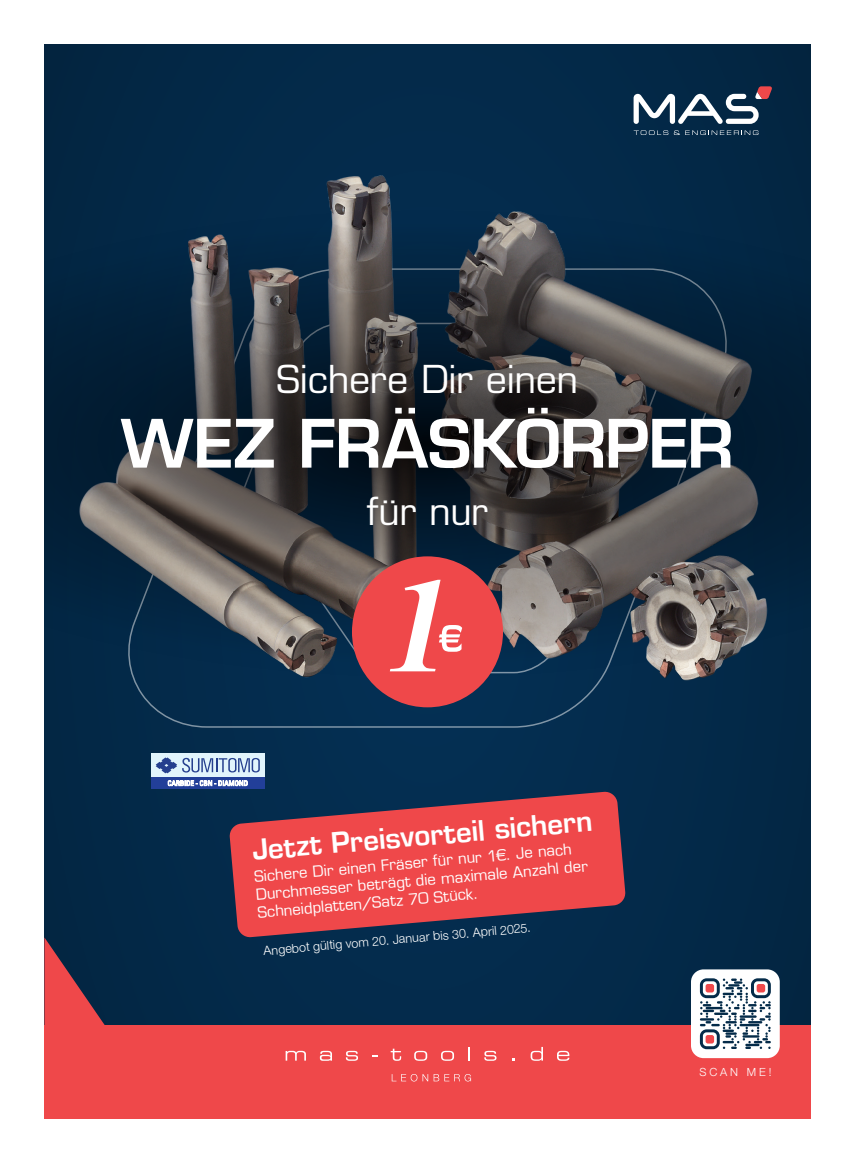
<style>
.page{position:relative;width:855px;height:1163px;background:#fff}
.page>*{position:absolute;margin:0;border:0;box-sizing:border-box;transform-origin:0 0}
.t1{font:600 65px "Eurostile";letter-spacing:-.02em;color:#fff}
.t2{font:37.5px "Eurostile";letter-spacing:-.01em;color:#fff}
.t3{font:600 27.5px "Eurostile";color:#fff}
.t4{font:15px/18px "Eurostile";color:#fff}
.t5{font:300 12.5px "Helvetica Neue LT Pro";color:#fff}
.t6{font:300 11.25px "Helvetica Neue LT Pro";letter-spacing:.255em;color:#fff}
</style>
<div class="page">
<div style="left:44px;top:44px;width:766px;height:1071px;background:#042a49"></div>
<div style="left:44px;top:1025px;width:766px;height:93px;background:#ef484a"></div>
<svg style="left:44px;top:937px;width:61px;height:88px"></svg>
<svg style="left:633px;top:130px;width:125px;height:5px"></svg>
<svg style="left:633px;top:86px;width:138px;height:38px"></svg>
<svg style="left:391px;top:1074px;width:80px;height:7px"></svg>
<svg style="left:285px;top:1050px;width:21px;height:10px"></svg>
<svg style="left:320px;top:1050px;width:12px;height:10px"></svg>
<svg style="left:346px;top:1050px;width:12px;height:10px"></svg>
<svg style="left:390px;top:1048px;width:11px;height:12px"></svg>
<svg style="left:414px;top:1050px;width:13px;height:10px"></svg>
<svg style="left:441px;top:1050px;width:13px;height:10px"></svg>
<svg style="left:468px;top:1047px;width:2px;height:13px"></svg>
<svg style="left:484px;top:1050px;width:12px;height:10px"></svg>
<svg style="left:530px;top:1047px;width:12px;height:13px"></svg>
<svg style="left:557px;top:1050px;width:12px;height:10px"></svg>
<svg style="left:44px;top:194px;width:766px;height:497px"></svg>
<div style="left:690px;top:969px;width:89px;height:89px;background:#fff;border-radius:12px"></div>
<svg style="left:699px;top:978px;width:71px;height:71px"></svg>
<svg style="left:229px;top:791px;width:396px;height:146px;fill:#ef484a"></svg>
<div style="left:151px;top:752px;width:113px;height:25px;background:#e1f4fc"></div>
<svg style="left:156px;top:757px;width:104px;height:16px"></svg>
<svg style="left:151px;top:777px;width:113px;height:11px"></svg>
<svg style="left:168px;top:780px;width:79px;height:5px"></svg>
<div style="left:352px;top:556px;width:151px;height:151px;background:#ef484a;border-radius:50%"></div>
<svg style="left:390px;top:579px;width:72px;height:92px"></svg>
<h2 class="t2" style="left:276px;top:356px;width:303px">Sichere Dir einen</h2>
<h1 class="t1" style="left:121px;top:403px;width:614px">WEZ FRÄSKÖRPER</h1>
<h2 class="t2" style="left:366px;top:489px;width:123px">für nur</h2>
<h3 class="t3" style="left:250px;top:833px;width:343px;rotate:-5deg">Jetzt Preisvorteil sichern</h3>
<p class="t4" style="left:253px;top:867px;width:334px;rotate:-5deg">Sichere Dir einen Fräser für nur 1€. Je nach<br>Durchmesser beträgt die maximale Anzahl der<br>Schneidplatten/Satz 70 Stück.</p>
<p class="t5" style="left:263px;top:943px;width:269px;rotate:-5deg">Angebot gültig vom 20. Januar bis 30. April 2025.</p>
<p class="t6" style="left:699px;top:1064px;width:73px">SCAN ME!</p>
</div>
